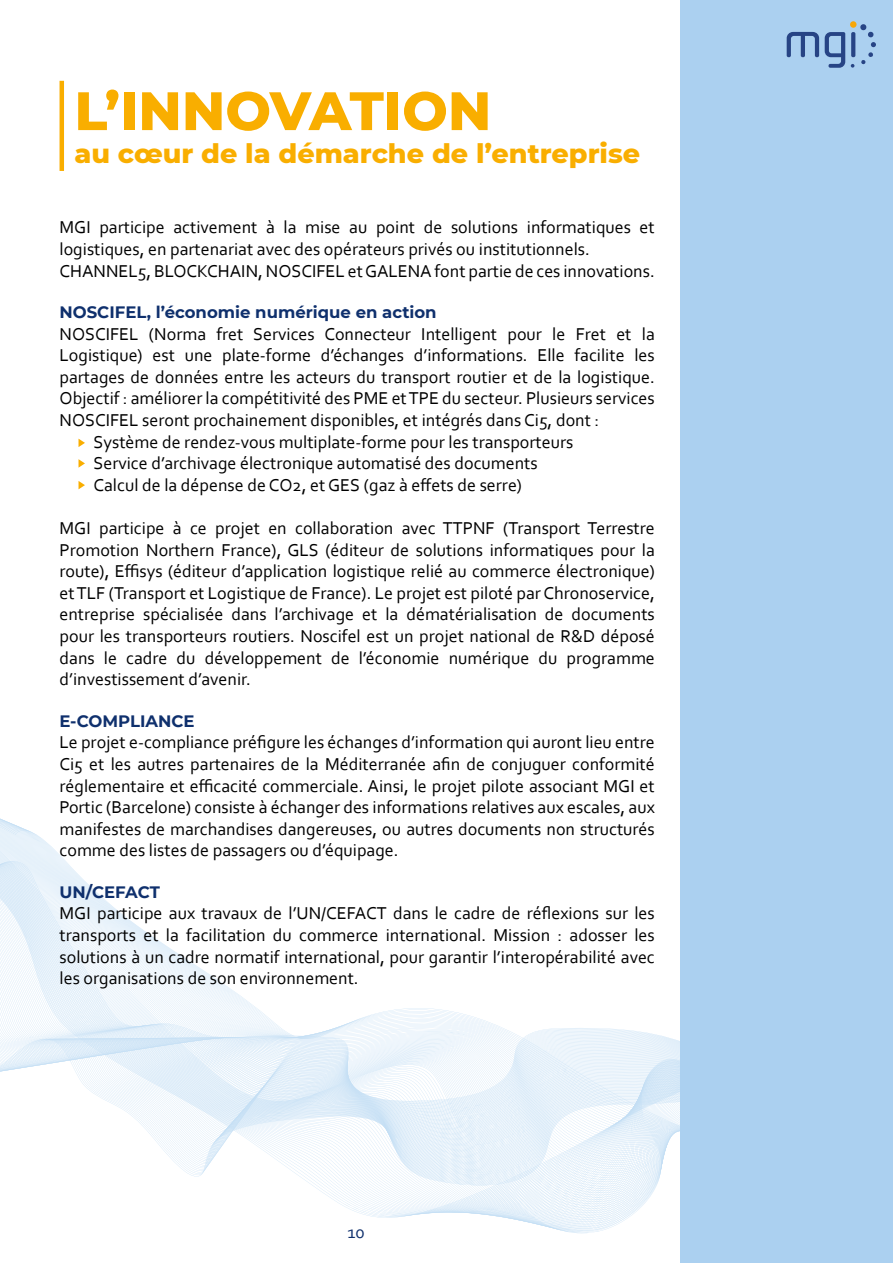
<style>
.page{position:relative;width:893px;height:1263px;background:#fff}
.page>*{position:absolute;margin:0;border:0;box-sizing:border-box;transform-origin:0 0}
.t1{font:800 54px "Montserrat";color:#f9ae00}
.t2{font:800 27px "Montserrat";color:#f9ae00}
.t3{font:18px/21.6px "Corbel";color:#000;text-align:justify}
.t4{font:18px "Corbel";color:#0f306d}
.t5{font:700 16.5px "Montserrat";color:#0f306d}
</style>
<div class="page">
<div style="left:680px;top:0;width:213px;height:1263px;background:#abd0f0"></div>
<svg style="left:787px;top:32px;width:32px;height:25px"></svg>
<svg style="left:825px;top:32px;width:20px;height:36px"></svg>
<svg style="left:851px;top:32px;width:4px;height:25px"></svg>
<div style="left:850px;top:21px;width:6px;height:7px;background:#f7a70a;border-radius:50%"></div>
<svg style="left:851px;top:64px;width:3px;height:4px"></svg>
<svg style="left:860px;top:24px;width:16px;height:40px"></svg>
<svg style="left:15px;top:829px;width:665px;height:325px"></svg>
<hr style="left:60px;top:81px;width:4px;height:90px;background:#f9ae00">
<svg style="left:79px;top:459px;width:6px;height:9px"></svg>
<svg style="left:79px;top:439px;width:6px;height:8px"></svg>
<svg style="left:79px;top:481px;width:6px;height:8px"></svg>
<h1 class="t1" style="left:74px;top:71px;width:418px">L’INNOVATION</h1>
<h2 class="t2" style="left:74px;top:133px;width:567px">au cœur de la démarche de l’entreprise</h2>
<p class="t3" style="left:60px;top:216px;width:597px;text-align:left">MGI participe activement à la mise au point de solutions informatiques et logistiques, en partenariat avec des opérateurs privés ou institutionnels.<br>CHANNEL5, BLOCKCHAIN, NOSCIFEL et GALENA font partie de ces innovations.</p>
<p class="t5" style="left:60px;top:300px;width:379px">NOSCIFEL, l’économie numérique en action</p>
<p class="t3" style="left:60px;top:322px;width:597px">NOSCIFEL (Norma fret Services Connecteur Intelligent pour le Fret et la</p>
<p class="t3" style="left:60px;top:344px;width:597px">Logistique) est une plate-forme d’échanges d’informations. Elle facilite les</p>
<p class="t3" style="left:60px;top:366px;width:597px">partages de données entre les acteurs du transport routier et de la logistique.</p>
<p class="t3" style="left:60px;top:387px;width:597px">Objectif : améliorer la compétitivité des PME et TPE du secteur. Plusieurs services</p>
<p class="t3" style="left:60px;top:409px;width:541px">NOSCIFEL seront prochainement disponibles, et intégrés dans Ci5, dont :</p>
<p class="t3" style="left:94px;top:430px;width:481px">Système de rendez-vous multiplate-forme pour les transporteurs</p>
<p class="t3" style="left:94px;top:452px;width:446px">Service d’archivage électronique automatisé des documents</p>
<p class="t3" style="left:94px;top:474px;width:430px">Calcul de la dépense de CO2, et GES (gaz à effets de serre)</p>
<p class="t3" style="left:60px;top:517px;width:597px">MGI participe à ce projet en collaboration avec TTPNF (Transport Terrestre Promotion Northern France), GLS (éditeur de solutions informatiques pour la route), Effisys (éditeur d’application logistique relié au commerce électronique) et TLF (Transport et Logistique de France). Le projet est piloté par Chronoservice, entreprise spécialisée dans l’archivage et la dématérialisation de documents pour les transporteurs routiers. Noscifel est un projet national de R&amp;D déposé dans le cadre du développement de l’économie numérique du programme d’investissement d’avenir.</p>
<p class="t5" style="left:60px;top:709px;width:137px">E-COMPLIANCE</p>
<p class="t3" style="left:60px;top:731px;width:597px">Le projet e-compliance préfigure les échanges d’information qui auront lieu entre Ci5 et les autres partenaires de la Méditerranée afin de conjuguer conformité réglementaire et efficacité commerciale. Ainsi, le projet pilote associant MGI et Portic (Barcelone) consiste à échanger des informations relatives aux escales, aux manifestes de marchandises dangereuses, ou autres documents non structurés comme des listes de passagers ou d’équipage.</p>
<p class="t5" style="left:60px;top:880px;width:102px">UN/CEFACT</p>
<p class="t3" style="left:60px;top:902px;width:597px">MGI participe aux travaux de l’UN/CEFACT dans le cadre de réflexions sur les transports et la facilitation du commerce international. Mission : adosser les solutions à un cadre normatif international, pour garantir l’interopérabilité avec les organisations de son environnement.</p>
<p class="t4" style="left:347px;top:1221px;width:19px">10</p>
</div>
